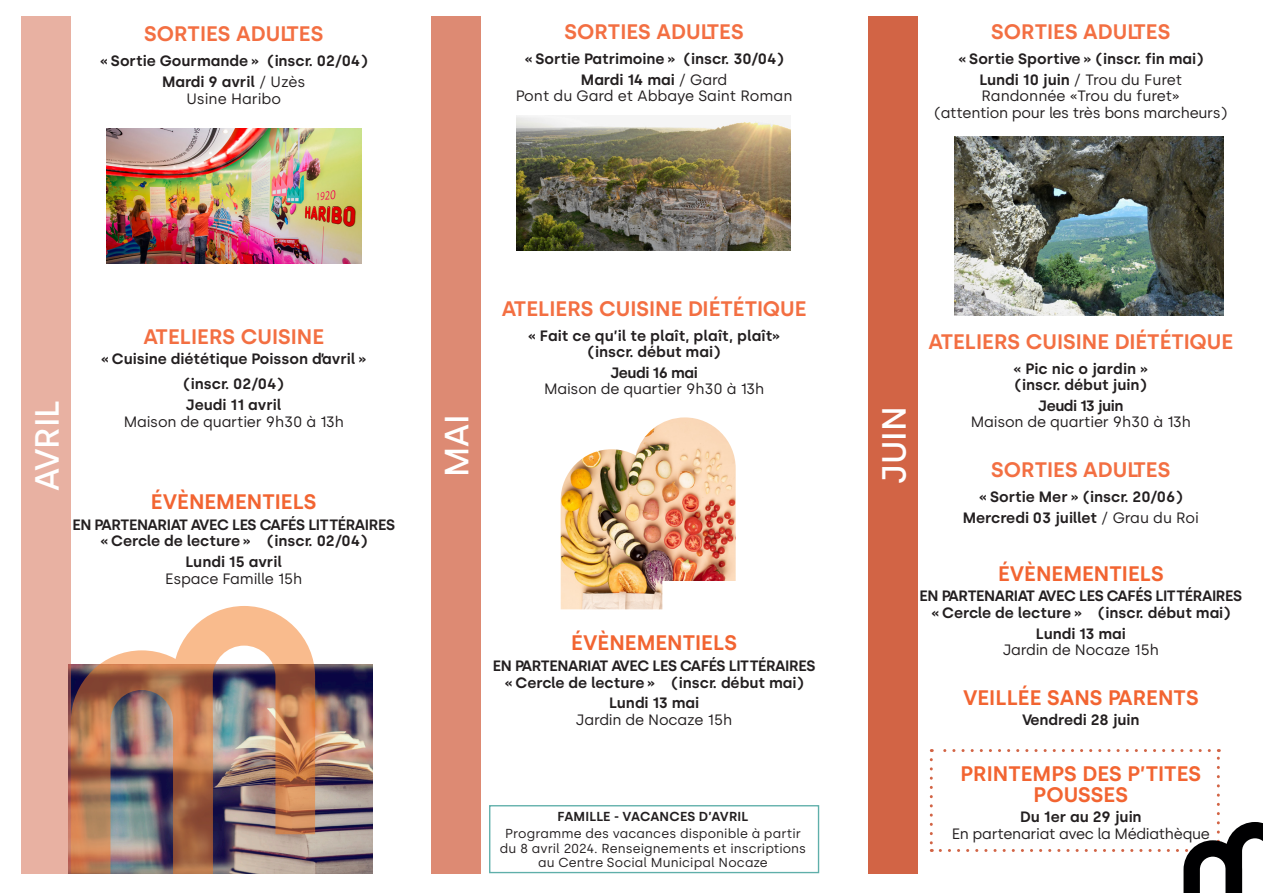
<style>
.page{position:relative;width:1263px;height:893px;background:#fff}
.page>*{position:absolute;margin:0;border:0;box-sizing:border-box;transform-origin:0 0}
.t1{font:500 33.6px "Silka";color:#fff}
.t2{font:600 21px "Silka";color:#f36f42}
.t3{font:600 21px/21px "Silka";color:#f26431;text-align:center}
.t4{font:600 15px/20.7px "Silka";color:#231f20;text-align:center}
.t5{font:15px/16.5px "Silka";letter-spacing:-.01em;color:#231f20;text-align:center}
.t6{font:600 15px/16.5px "Silka";letter-spacing:-.03em;color:#231f20;text-align:center}
.t7{font:13.05px/14.4px "Silka";letter-spacing:.01em;color:#231f20;text-align:center}
.t8{font:600 13.05px "Silka";letter-spacing:.005em;color:#231f20}
.s1{font-weight:400}
</style>
<div class="page">
<img style="left:315px;top:664px;width:58px;height:210px">
<div style="left:431px;top:17px;width:50px;height:857px;background:#dd8a73"></div>
<div style="left:868px;top:17px;width:50px;height:857px;background:#d26445"></div>
<div style="left:489px;top:805px;width:330px;height:68px;border:1px solid #5fafaa"></div>
<img style="left:106px;top:128px;width:255px;height:136px">
<div style="left:21px;top:17px;width:50px;height:857px;background:#e8b1a2"></div>
<svg style="left:930px;top:749px;width:333px;height:144px"></svg>
<img style="left:561px;top:417px;width:175px;height:192px">
<img style="left:516px;top:116px;width:275px;height:135px">
<img style="left:954px;top:136px;width:269px;height:179px">
<img style="left:71px;top:606px;width:244px;height:268px">
<h2 class="t2" style="left:144px;top:21px;width:181px">SORTIES ADULTES</h2>
<p class="t4" style="left:100px;top:51px;width:269px">« Sortie Gourmande » (inscr. 02/04)<br>Mardi 9 avril <span class="s1">/ Uzès</span></p>
<p class="t5" style="left:186px;top:90px;width:96px">Usine Haribo</p>
<h2 class="t2" style="left:564px;top:19px;width:181px">SORTIES ADULTES</h2>
<p class="t4" style="left:524px;top:48px;width:261px">« Sortie Patrimoine » (inscr. 30/04)<br>Mardi 14 mai <span class="s1">/ Gard</span></p>
<p class="t5" style="left:516px;top:88px;width:278px">Pont du Gard et Abbaye Saint Roman</p>
<h2 class="t2" style="left:991px;top:19px;width:181px">SORTIES ADULTES</h2>
<p class="t4" style="left:958px;top:48px;width:247px">« Sortie Sportive » (inscr. fin mai)<br>Lundi 10 juin <span class="s1">/ Trou du Furet</span></p>
<p class="t5" style="left:934px;top:88px;width:294px">Randonnée «Trou du furet»<br>(attention pour les très bons marcheurs)</p>
<h1 class="t1" style="left:27px;top:491px;width:93px;rotate:-90deg">AVRIL</h1>
<h2 class="t2" style="left:143px;top:324px;width:182px">ATELIERS CUISINE</h2>
<p class="t4" style="left:101px;top:346px;width:267px;line-height:25px">« Cuisine diététique Poisson d’avril » (inscr. 02/04)</p>
<p class="t4" style="left:186px;top:394px;width:97px">Jeudi 11 avril</p>
<p class="t5" style="left:124px;top:413px;width:222px">Maison de quartier 9h30 à 13h</p>
<h2 class="t3" style="left:151px;top:491px;width:167px">ÉVÈNEMENTIELS</h2>
<p class="t6" style="left:73px;top:516px;width:324px">EN PARTENARIAT AVEC LES CAFÉS LITTÉRAIRES « Cercle de lecture » (inscr. 02/04)</p>
<p class="t4" style="left:186px;top:551px;width:98px">Lundi 15 avril</p>
<p class="t5" style="left:165px;top:570px;width:139px">Espace Famille 15h</p>
<h2 class="t2" style="left:502px;top:296px;width:306px">ATELIERS CUISINE DIÉTÉTIQUE</h2>
<p class="t4" style="left:528px;top:327px;width:254px;line-height:16.5px">« Fait ce qu’il te plaît, plaît, plaît» (inscr. début mai)</p>
<p class="t6" style="left:611px;top:364px;width:89px">Jeudi 16 mai</p>
<p class="t5" style="left:544px;top:381px;width:222px">Maison de quartier 9h30 à 13h</p>
<h1 class="t1" style="left:437px;top:477px;width:64px;rotate:-90deg">MAI</h1>
<h1 class="t1" style="left:874px;top:484px;width:79px;rotate:-90deg">JUIN</h1>
<h2 class="t3" style="left:571px;top:633px;width:167px">ÉVÈNEMENTIELS</h2>
<p class="t6" style="left:493px;top:658px;width:324px">EN PARTENARIAT AVEC LES CAFÉS LITTÉRAIRES « Cercle de lecture » (inscr. début mai)</p>
<p class="t4" style="left:609px;top:693px;width:91px">Lundi 13 mai</p>
<p class="t5" style="left:576px;top:711px;width:158px">Jardin de Nocaze 15h</p>
<p class="t8" style="left:557px;top:808px;width:193px">FAMILLE - VACANCES D’AVRIL</p>
<p class="t7" style="left:500px;top:827px;width:308px">Programme des vacances disponible à partir du 8 avril 2024. Renseignements et inscriptions au Centre Social Municipal Nocaze</p>
<h2 class="t2" style="left:928px;top:329px;width:306px">ATELIERS CUISINE DIÉTÉTIQUE</h2>
<p class="t4" style="left:1013px;top:360px;width:137px;line-height:16.5px;text-align:left">« Pic nic o jardin » (inscr. début juin)</p>
<p class="t6" style="left:1038px;top:397px;width:87px">Jeudi 13 juin</p>
<p class="t5" style="left:971px;top:414px;width:222px">Maison de quartier 9h30 à 13h</p>
<h2 class="t2" style="left:991px;top:457px;width:181px">SORTIES ADULTES</h2>
<p class="t4" style="left:963px;top:486px;width:238px">« Sortie Mer » (inscr. 20/06)<br>Mercredi 03 juillet <span class="s1">/ Grau du Roi</span></p>
<h2 class="t3" style="left:998px;top:563px;width:167px">ÉVÈNEMENTIELS</h2>
<p class="t6" style="left:919px;top:588px;width:324px">EN PARTENARIAT AVEC LES CAFÉS LITTÉRAIRES « Cercle de lecture » (inscr. début mai)</p>
<p class="t4" style="left:1036px;top:623px;width:91px">Lundi 13 mai</p>
<p class="t5" style="left:1003px;top:642px;width:158px">Jardin de Nocaze 15h</p>
<h2 class="t3" style="left:963px;top:687px;width:237px">VEILLÉE SANS PARENTS</h2>
<p class="t4" style="left:1022px;top:710px;width:119px">Vendredi 28 juin</p>
<h2 class="t3" style="left:960px;top:763px;width:242px">PRINTEMPS DES P’TITES<br>POUSSES</h2>
<p class="t4" style="left:1020px;top:807px;width:123px">Du 1er au 29 juin</p>
<p class="t5" style="left:952px;top:825px;width:260px">En partenariat avec la Médiathèque</p>
</div>
